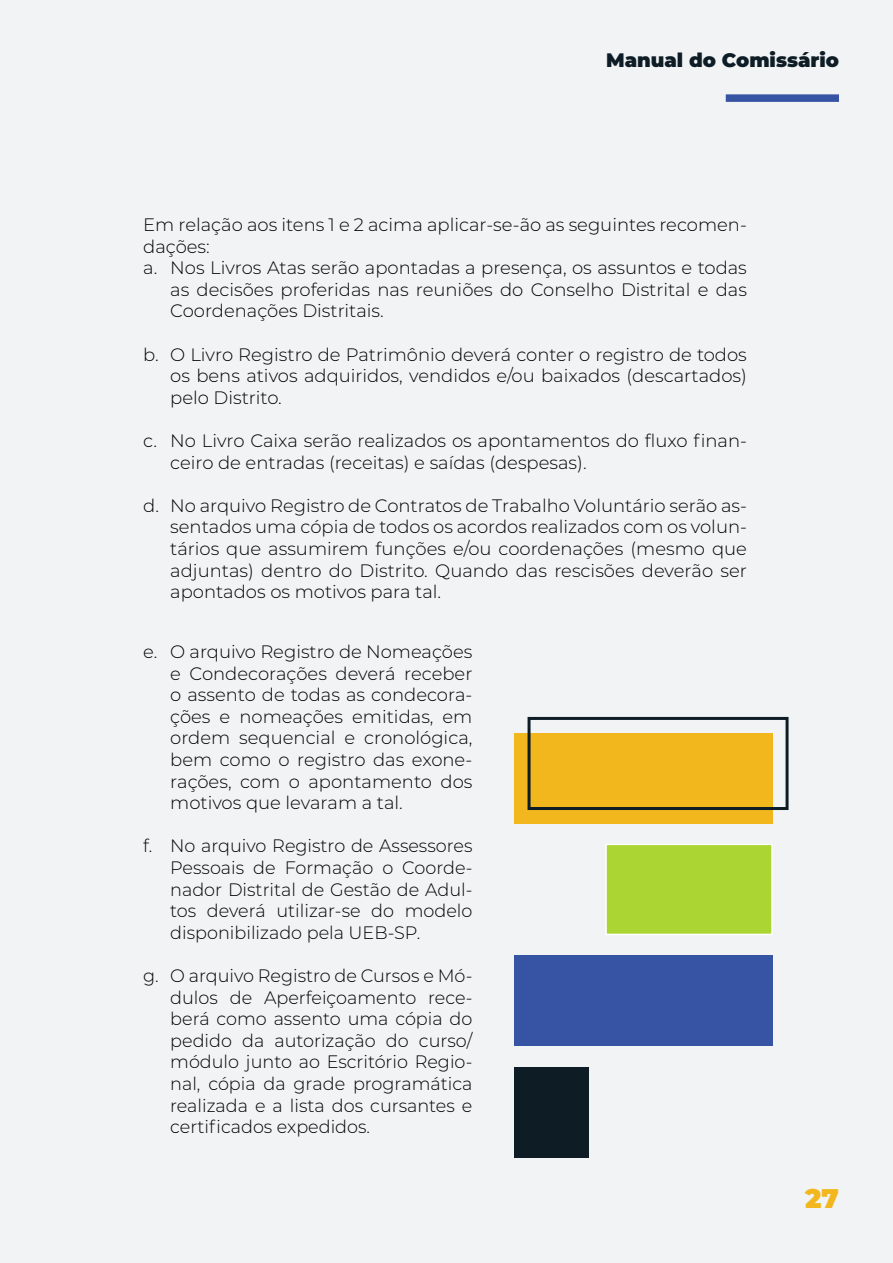
<style>
.page{position:relative;width:893px;height:1263px;background:#f1f3f4}
.page>*{position:absolute;margin:0;border:0;box-sizing:border-box;transform-origin:0 0}
.t1{font:900 27px "Montserrat";color:#f1b71c}
.t2{font:900 19.5px "Montserrat";color:#0d1c25}
.t3{font:300 18px/21.6px "Montserrat";color:#000;text-align:justify}
</style>
<div class="page">
<div style="left:726px;top:94px;width:113px;height:8px;background:#3753a4"></div>
<div style="left:514px;top:733px;width:258px;height:90px;background:#f1b71c"></div>
<div style="left:605px;top:843px;width:168px;height:92px;background:#abd533;border:2px solid #fff"></div>
<div style="left:514px;top:955px;width:258px;height:90px;background:#3753a4"></div>
<div style="left:514px;top:1067px;width:74px;height:90px;background:#0d1c25"></div>
<div style="left:528px;top:717px;width:261px;height:93px;border:3px solid #0d1c25"></div>
<p class="t2" style="left:606px;top:45px;width:234px">Manual do Comissário</p>
<p class="t3" style="left:143px;top:213px;width:605px">Em relação aos itens 1 e 2 acima aplicar-se-ão as seguintes recomen-</p>
<p class="t3" style="left:143px;top:235px;width:68px">dações:</p>
<p class="t3" style="left:143px;top:256px;width:605px">a. Nos Livros Atas serão apontadas a presença, os assuntos e todas</p>
<p class="t3" style="left:170px;top:278px;width:578px">as decisões proferidas nas reuniões do Conselho Distrital e das</p>
<p class="t3" style="left:170px;top:300px;width:215px">Coordenações Distritais.</p>
<p class="t3" style="left:170px;top:343px;width:578px;text-indent:-27px">b. O Livro Registro de Patrimônio deverá conter o registro de todos os bens ativos adquiridos, vendidos e/ou baixados (descartados) pelo Distrito.</p>
<p class="t3" style="left:170px;top:429px;width:578px;text-indent:-27px">c. No Livro Caixa serão realizados os apontamentos do fluxo finan&shy;ceiro de entradas (receitas) e saídas (despesas).</p>
<p class="t3" style="left:170px;top:494px;width:578px;text-indent:-27px">d. No arquivo Registro de Contratos de Trabalho Voluntário serão as&shy;sentados uma cópia de todos os acordos realizados com os volun&shy;tários que assumirem funções e/ou coordenações (mesmo que adjuntas) dentro do Distrito. Quando das rescisões deverão ser apontados os motivos para tal.</p>
<p class="t3" style="left:170px;top:640px;width:304px;text-indent:-27px">e. O arquivo Registro de Nomeações e Condecorações deverá receber o assento de todas as condecora&shy;ções e nomeações emitidas, em ordem sequencial e cronológica, bem como o registro das exone&shy;rações, com o apontamento dos motivos que levaram a tal.</p>
<p class="t3" style="left:170px;top:834px;width:304px;text-indent:-27px">f. No arquivo Registro de Assessores Pessoais de Formação o Coorde&shy;nador Distrital de Gestão de Adul&shy;tos deverá utilizar-se do modelo disponibilizado pela UEB-SP.</p>
<p class="t3" style="left:170px;top:964px;width:304px;text-indent:-27px">g. O arquivo Registro de Cursos e Mó&shy;dulos de Aperfeiçoamento rece&shy;berá como assento uma cópia do pedido da autorização do curso/ módulo junto ao Escritório Regio&shy;nal, cópia da grade programática realizada e a lista dos cursantes e certificados expedidos.</p>
<h1 class="t1" style="left:805px;top:1178px;width:35px">27</h1>
</div>
